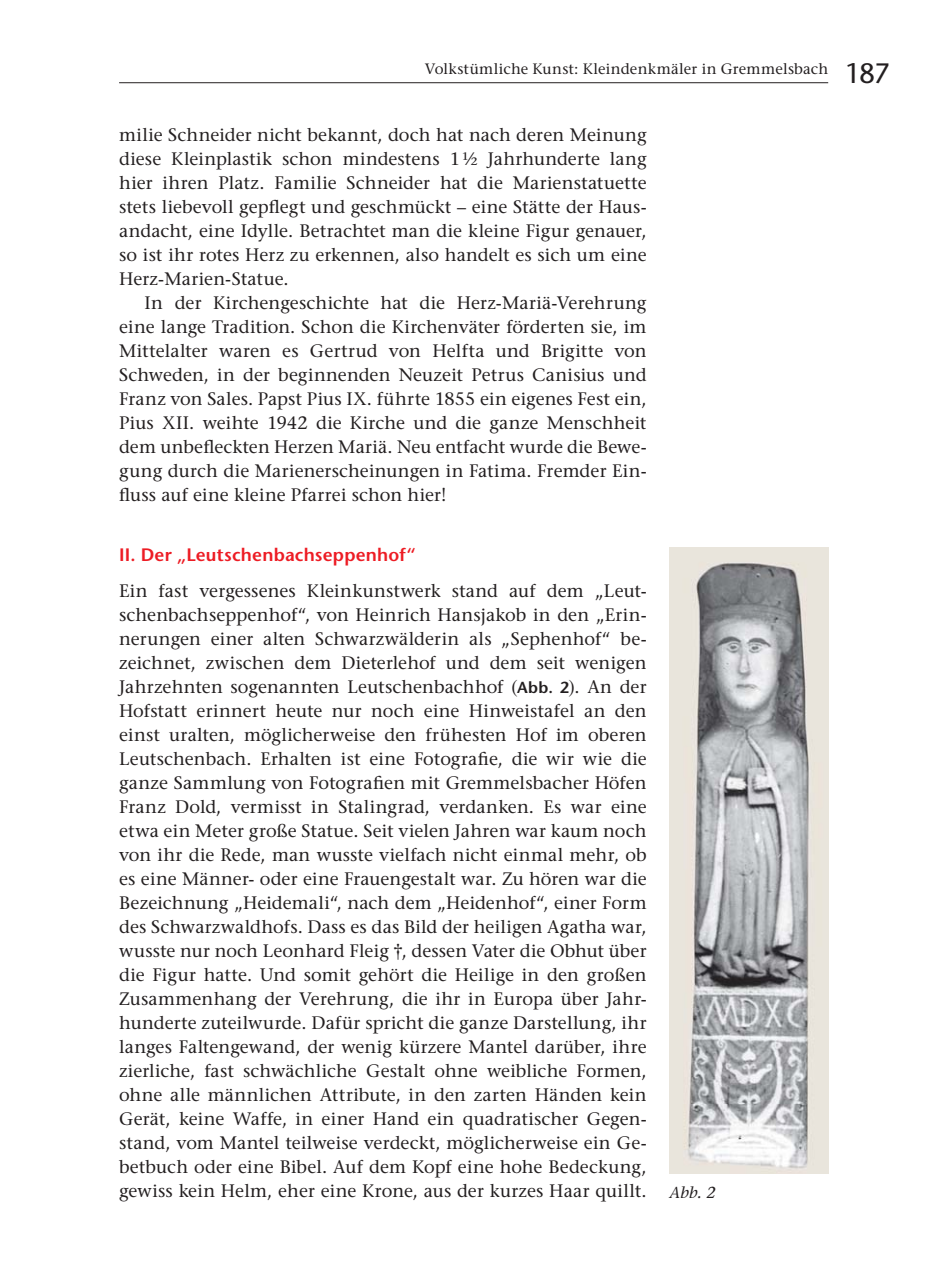
<style>
.page{position:relative;width:936px;height:1276px;background:#fff}
.page>*{position:absolute;margin:0;border:0;box-sizing:border-box;transform-origin:0 0}
.t1{font:500 28px "Stone Sans Std";color:#231f20}
.t2{font:500 18px/24px "Stone Serif Std";letter-spacing:.01em;color:#231f20;text-align:justify}
.t3{font:600 18px "Stone Sans Std";letter-spacing:.01em;color:#ed1c24}
.t4{font:italic 500 16px "Stone Serif Std";color:#231f20}
.t5{font:500 15px "Stone Serif Std";letter-spacing:.02em;color:#231f20}
.s1{font-family:"Stone Sans Std";font-weight:600;font-size:16px}
</style>
<div class="page">
<hr style="left:119px;top:82px;width:709px;height:1px;background:#231f20">
<img style="left:669px;top:548px;width:159px;height:625px">
<p class="t5" style="left:425px;top:62px;width:405px">Volkstümliche Kunst: Kleindenkmäler in Gremmelsbach</p>
<p class="t2" style="left:119px;top:124px;width:529px">milie Schneider nicht bekannt, doch hat nach deren Meinung diese Kleinplastik schon mindestens 1 ½ Jahrhunderte lang hier ihren Platz. Familie Schneider hat die Marienstatuette stets liebevoll gepflegt und geschmückt – eine Stätte der Haus&shy;andacht, eine Idylle. Betrachtet man die kleine Figur genauer, so ist ihr rotes Herz zu erkennen, also handelt es sich um eine Herz-Marien-Statue.</p>
<p class="t2" style="left:119px;top:291px;width:529px;text-indent:26px">In der Kirchengeschichte hat die Herz-Mariä-Verehrung eine lange Tradition. Schon die Kirchenväter förderten sie, im Mittelalter waren es Gertrud von Helfta und Brigitte von Schweden, in der beginnenden Neuzeit Petrus Canisius und Franz von Sales. Papst Pius IX. führte 1855 ein eigenes Fest ein, Pius XII. weihte 1942 die Kirche und die ganze Menschheit dem unbefleckten Herzen Mariä. Neu entfacht wurde die Bewe&shy;gung durch die Marienerscheinungen in Fatima. Fremder Ein&shy;fluss auf eine kleine Pfarrei schon hier!</p>
<p class="t3" style="left:119px;top:546px;width:298px">II. Der „Leutschenbachseppenhof“</p>
<p class="t2" style="left:119px;top:579px;width:529px">Ein fast vergessenes Kleinkunstwerk stand auf dem „Leut&shy;schenbachseppenhof“, von Heinrich Hansjakob in den „Erin&shy;nerungen einer alten Schwarzwälderin als „Sephenhof“ be&shy;zeichnet, zwischen dem Dieterlehof und dem seit wenigen Jahrzehnten sogenannten Leutschenbachhof (<span class="s1">Abb. 2</span>). An der Hofstatt erinnert heute nur noch eine Hinweistafel an den einst uralten, möglicherweise den frühesten Hof im oberen Leutschenbach. Erhalten ist eine Fotografie, die wir wie die ganze Sammlung von Fotografien mit Gremmelsbacher Höfen Franz Dold, vermisst in Stalingrad, verdanken. Es war eine etwa ein Meter große Statue. Seit vielen Jahren war kaum noch von ihr die Rede, man wusste vielfach nicht einmal mehr, ob es eine Männer- oder eine Frauengestalt war. Zu hören war die Bezeichnung „Heidemali“, nach dem „Heidenhof“, einer Form des Schwarzwaldhofs. Dass es das Bild der heiligen Agatha war, wusste nur noch Leonhard Fleig †, dessen Vater die Obhut über die Figur hatte. Und somit gehört die Heilige in den großen Zusammenhang der Verehrung, die ihr in Europa über Jahr&shy;hunderte zuteilwurde. Dafür spricht die ganze Darstellung, ihr langes Faltengewand, der wenig kürzere Mantel darüber, ihre zierliche, fast schwächliche Gestalt ohne weibliche Formen, ohne alle männlichen Attribute, in den zarten Händen kein Gerät, keine Waffe, in einer Hand ein quadratischer Gegen&shy;stand, vom Mantel teilweise verdeckt, möglicherweise ein Ge&shy;betbuch oder eine Bibel. Auf dem Kopf eine hohe Bedeckung, gewiss kein Helm, eher eine Krone, aus der kurzes Haar quillt.</p>
<p class="t4" style="left:669px;top:1184px;width:48px">Abb. 2</p>
<h1 class="t1" style="left:845px;top:60px;width:46px">187</h1>
</div>
